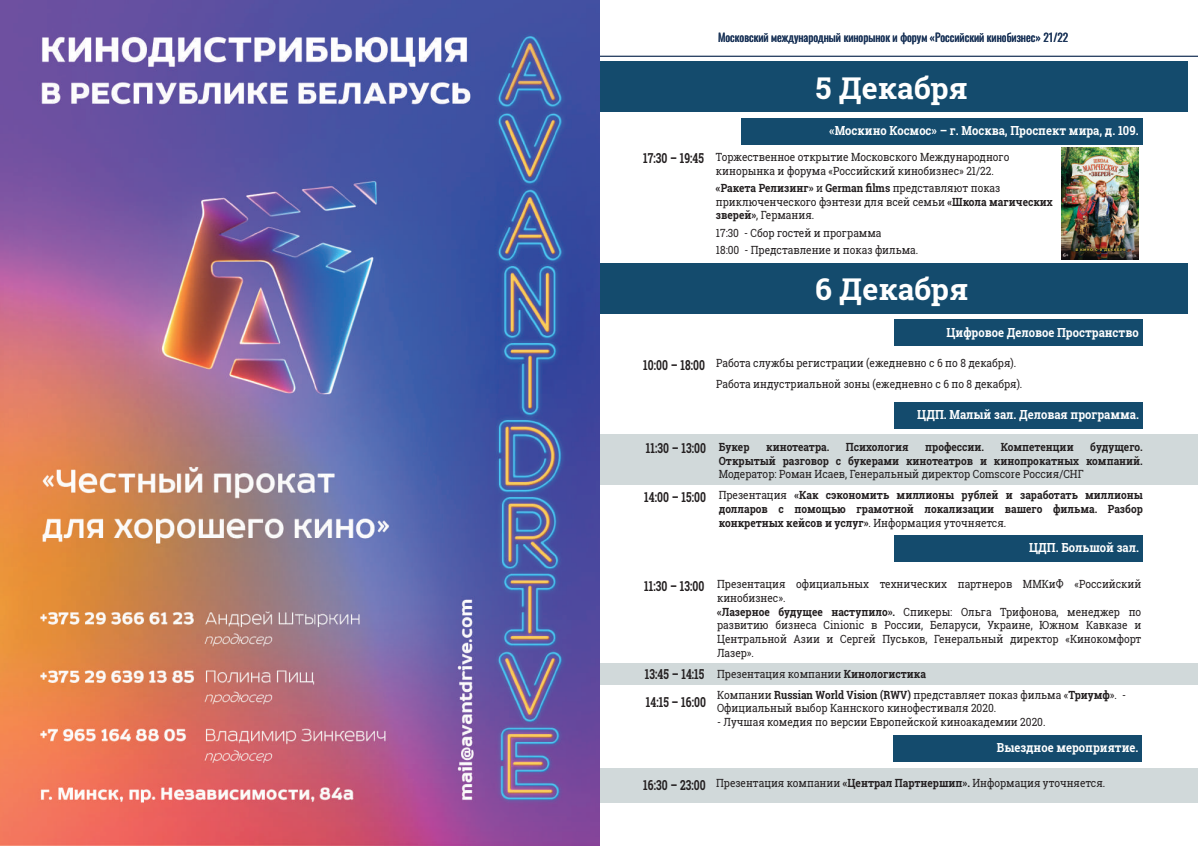
<style>
.page{position:relative;width:1198px;height:858px;background:#fff}
.page>*{position:absolute;margin:0;border:0;box-sizing:border-box;transform-origin:0 0}
.t1{font:700 30px "Roboto Slab";color:#fff}
.t2{font:700 13.75px/28px "Roboto Slab";letter-spacing:.01em;color:#231f20;scale:.75 1}
.t3{font:700 12.5px "Roboto Slab";color:#fff;scale:.9 1}
.t4{font:11.25px/13.8px "Roboto Slab";color:#231f20;scale:.9 1}
.t5{font:700 11.25px/13.8px "Roboto Slab";color:#231f20;text-align:right;scale:.9 1}
.t6{font:11.25px "Oswald";color:#1d365a}
.s1{font-weight:700}
.s2{font-weight:400}
.s3{font-weight:700;font-size:13.75px}
</style>
<div class="page">
<div style="left:599px;top:434px;width:599px;height:51px;background:#d1d9da"></div>
<div style="left:599px;top:663px;width:599px;height:21px;background:#d1d9da"></div>
<div style="left:599px;top:767px;width:599px;height:35px;background:#d1d9da"></div>
<div style="left:894px;top:319px;width:248px;height:27px;background:#144b6d"></div>
<hr style="left:599px;top:56px;width:599px;height:1px;background:#1d365a">
<div style="left:599px;top:263px;width:588px;height:50px;background:#144b6d"></div>
<div style="left:894px;top:402px;width:249px;height:27px;background:#144b6d"></div>
<div style="left:894px;top:535px;width:249px;height:27px;background:#144b6d"></div>
<div style="left:893px;top:734px;width:249px;height:27px;background:#144b6d"></div>
<div style="left:741px;top:118px;width:401px;height:26px;background:#144b6d"></div>
<div style="left:599px;top:62px;width:588px;height:50px;background:#144b6d"></div>
<img style="left:1062px;top:147px;width:76px;height:113px">
<img style="left:0;top:0;width:599px;height:845px">
<p class="t6" style="left:718px;top:27px;width:352px">Московский международный кинорынок и форум «Российский кинобизнес» 21/22</p>
<p class="t2" style="left:643px;top:144px;width:83px">17:30 – 19:45</p>
<p class="t2" style="left:643px;top:351px;width:84px">10:00 – 18:00</p>
<p class="t2" style="left:646px;top:434px;width:82px">11:30 – 13:00</p>
<p class="t2" style="left:644px;top:482px;width:84px">14:00 – 15:00</p>
<h1 class="t1" style="left:815px;top:67px;width:154px">5 Декабря</h1>
<p class="t3" style="left:829px;top:122px;width:345px">«Москино Космос» – г. Москва, Проспект мира, д. 109.</p>
<p class="t4" style="left:716px;top:150px;width:327px">Торжественное открытие Московского Международного кинорынка и форума «Российский кинобизнес» 21/22.</p>
<p class="t4" style="left:716px;top:181px;width:376px"><span class="s1">«Ракета Релизинг»</span> и <span class="s1">German films</span> представляют показ приключенческого фэнтези для всей семьи <span class="s1">«Школа магических зверей»</span>, Германия.</p>
<p class="t4" style="left:716px;top:224px;width:226px;line-height:17.2px">17:30 - Cбор гостей и программа<br>18:00 - Представление и показ фильма.</p>
<h1 class="t1" style="left:815px;top:268px;width:155px">6 Декабря</h1>
<p class="t3" style="left:946px;top:323px;width:215px">Цифровое Деловое Пространство</p>
<p class="t4" style="left:716px;top:353px;width:342px;line-height:20.9px">Работа службы регистрации (ежедневно с 6 по 8 декабря).<br>Работа индустриальной зоны (ежедневно с 6 по 8 декабря).</p>
<p class="t3" style="left:917px;top:406px;width:248px">ЦДП. Малый зал. Деловая программа.</p>
<p class="t5" style="left:719px;top:439px;width:36px">Букер</p>
<p class="t5" style="left:766px;top:439px;width:72px">кинотеатра.</p>
<p class="t5" style="left:846px;top:439px;width:71px">Психология</p>
<p class="t5" style="left:925px;top:439px;width:67px">профессии.</p>
<p class="t5" style="left:1000px;top:439px;width:83px">Компетенции</p>
<p class="t5" style="left:719px;top:439px;width:473px">будущего.<br>Открытый разговор с букерами кинотеатров и кинопрокатных компаний.</p>
<p class="t4" style="left:719px;top:463px;width:473px;line-height:20.9px">Модератор: Роман Исаев, Генеральный директор Comscore Россия/СНГ<br>Презентация <span class="s1">«Как сэкономить миллионы рублей и заработать миллионы</span></p>
<p class="t5" style="left:719px;top:502px;width:473px;text-align:left">долларов с помощью грамотной локализации вашего фильма. Разбор конкретных кейсов и услуг»<span class="s2">. Информация уточняется.</span></p>
<p class="t3" style="left:1029px;top:539px;width:123px">ЦДП. Большой зал.</p>
<p class="t4" style="left:717px;top:577px;width:473px">Презентация официальных технических партнеров ММКиФ «Российский кинобизнес».<br><span class="s1">«Лазерное будущее наступило».</span> Спикеры: Ольга Трифонова, менеджер по развитию бизнеса Cinionic в России, Беларуси, Украине, Южном Кавказе и Центральной Азии и Сергей Пуськов, Генеральный директор «Кинокомфорт Лазер».</p>
<p class="t4" style="left:717px;top:663px;width:456px;line-height:20.9px">Презентация компании <span class="s1">Кинологистика<br></span>Компании <span class="s1">Russian World Vision (RWV)</span> представляет показ фильма «<span class="s1">Триумф</span>». -</p>
<p class="t4" style="left:717px;top:701px;width:312px">Официальный выбор Каннского кинофестиваля 2020.</p>
<p class="t4" style="left:717px;top:715px;width:366px">- Лучшая комедия по версии Европейской киноакадемии 2020.</p>
<p class="t3" style="left:997px;top:738px;width:159px">Выездное мероприятие.</p>
<p class="t4" style="left:643px;top:776px;width:515px"><span class="s3">16:30 – 23:00</span> Презентация компании <span class="s1">«Централ Партнершип».</span> Информация уточняется.</p>
<p class="t2" style="left:644px;top:571px;width:82px">11:30 – 13:00</p>
<p class="t2" style="left:645px;top:660px;width:83px">13:45 – 14:15<br>14:15 – 16:00</p>
</div>
